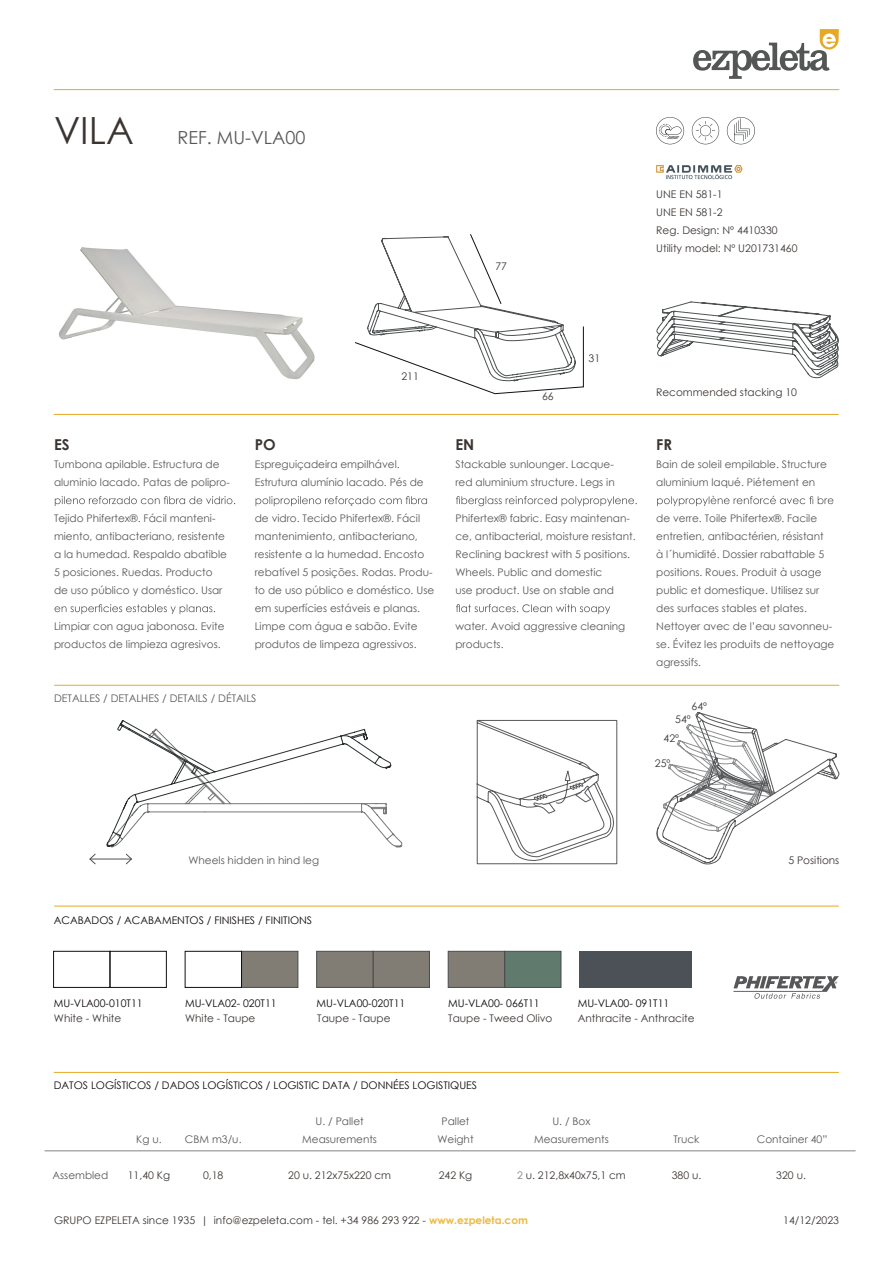
<style>
.page{position:relative;width:893px;height:1263px;background:#fff}
.page>*{position:absolute;margin:0;border:0;box-sizing:border-box;transform-origin:0 0}
.t1{font:18px "Century Gothic";color:#57585a}
.t2{font:700 15px "Century Gothic";color:#3b3532}
.t3{font:10.5px/18px "Century Gothic";color:#57585a}
.t4{font:10.5px/18px "Century Gothic";color:#3b3532}
.t5{font:10.5px "Century Gothic";color:#0c0806}
.s1{font-size:37.5px;color:#3b3532}
.s2{color:#808285}
.s3{font-weight:700;color:#ecba40}
</style>
<div class="page">
<svg style="left:693px;top:29px;width:146px;height:50px"></svg>
<hr style="left:54px;top:89px;width:785px;height:1px;background:#e6a926">
<hr style="left:54px;top:414px;width:784px;height:1px;background:#e6a926">
<hr style="left:54px;top:906px;width:785px;height:1px;background:#e6a926">
<svg style="left:256px;top:496px;width:171px;height:10px"></svg>
<svg style="left:456px;top:496px;width:181px;height:10px"></svg>
<svg style="left:456px;top:604px;width:154px;height:10px"></svg>
<svg style="left:55px;top:496px;width:180px;height:10px"></svg>
<svg style="left:55px;top:604px;width:160px;height:10px"></svg>
<svg style="left:657px;top:496px;width:176px;height:10px"></svg>
<hr style="left:54px;top:685px;width:785px;height:1px;background:#e6a926">
<svg style="left:355px;top:234px;width:229px;height:160px"></svg>
<img style="left:58px;top:247px;width:257px;height:133px">
<img style="left:656px;top:165px;width:87px;height:15px">
<svg style="left:727px;top:117px;width:28px;height:27px"></svg>
<svg style="left:656px;top:117px;width:28px;height:27px"></svg>
<svg style="left:692px;top:117px;width:27px;height:27px"></svg>
<svg style="left:656px;top:301px;width:183px;height:77px"></svg>
<svg style="left:656px;top:712px;width:184px;height:152px"></svg>
<svg style="left:106px;top:720px;width:296px;height:127px"></svg>
<hr style="left:90px;top:859px;width:41px;height:1px;background:#4e5253">
<svg style="left:89px;top:853px;width:7px;height:12px"></svg>
<svg style="left:125px;top:853px;width:7px;height:12px"></svg>
<svg style="left:476px;top:719px;width:142px;height:145px"></svg>
<hr style="left:45px;top:1150px;width:811px;height:1px;background:#808285">
<hr style="left:54px;top:1072px;width:785px;height:1px;background:#e6a926">
<div style="left:110px;top:951px;width:57px;height:37px;border:1px solid #0d1214"></div>
<div style="left:53px;top:951px;width:57px;height:37px;border:1px solid #0d1214"></div>
<div style="left:373px;top:951px;width:57px;height:37px;background:#817d75;border:1px solid #484b4d"></div>
<div style="left:316px;top:951px;width:57px;height:37px;background:#817d75;border:1px solid #484b4d"></div>
<div style="left:636px;top:951px;width:56px;height:36px;background:#4b5156"></div>
<div style="left:579px;top:951px;width:57px;height:36px;background:#4b5156"></div>
<svg style="left:733px;top:976px;width:106px;height:23px"></svg>
<div style="left:241px;top:951px;width:57px;height:37px;background:#817d75;border:1px solid #484b4d"></div>
<div style="left:185px;top:951px;width:57px;height:37px;border:1px solid #0d1214"></div>
<div style="left:504px;top:951px;width:57px;height:37px;background:#617a6e;border:1px solid #484b4d"></div>
<div style="left:448px;top:951px;width:57px;height:37px;background:#817d75;border:1px solid #484b4d"></div>
<h1 class="t1" style="left:54px;top:127px;width:253px"><span class="s1">VILA</span> REF. MU-VLA00</h1>
<p class="t4" style="left:401px;top:368px;width:19px">211</p>
<p class="t4" style="left:495px;top:257px;width:13px">77</p>
<p class="t4" style="left:542px;top:387px;width:13px">66</p>
<p class="t4" style="left:588px;top:350px;width:13px">31</p>
<p class="t4" style="left:656px;top:185px;width:68px">UNE EN 581-1<br>UNE EN 581-2</p>
<p class="t4" style="left:656px;top:221px;width:143px">Reg. Design: Nº 4410330<br>Utility model: Nº U201731460</p>
<p class="t4" style="left:656px;top:383px;width:142px">Recommended stacking 10</p>
<h2 class="t2" style="left:54px;top:433px;width:17px">ES</h2>
<h2 class="t2" style="left:255px;top:433px;width:22px">PO</h2>
<h2 class="t2" style="left:455px;top:433px;width:20px">EN</h2>
<h2 class="t2" style="left:656px;top:433px;width:17px">FR</h2>
<p class="t3" style="left:54px;top:455px;width:177px">Tumbona apilable. Estructura de aluminio lacado. Patas de polipro-</p>
<p class="t3" style="left:54px;top:509px;width:175px">Tejido Phifertex®. Fácil manteni&shy;miento, antibacteriano, resistente a la humedad. Respaldo abatible 5 posiciones. Ruedas. Producto de uso público y doméstico. Usar</p>
<p class="t3" style="left:54px;top:617px;width:172px">Limpiar con agua jabonosa. Evite productos de limpieza agresivos.</p>
<p class="t3" style="left:255px;top:455px;width:171px">Espreguiçadeira empilhável.<br>Estrutura alumínio lacado. Pés de</p>
<p class="t3" style="left:255px;top:509px;width:181px">de vidro. Tecido Phifertex®. Fácil mantenimiento, antibacteriano, resistente a la humedad. Encosto rebatível 5 posições. Rodas. Produ&shy;to de uso público e doméstico. Use em superfícies estáveis e planas.<br>Limpe com água e sabão. Evite produtos de limpeza agressivos.</p>
<p class="t3" style="left:54px;top:689px;width:204px">DETALLES / DETALHES / DETAILS / DÉTAILS</p>
<p class="t3" style="left:455px;top:455px;width:161px">Stackable sunlounger. Lacque&shy;red aluminium structure. Legs in</p>
<p class="t3" style="left:455px;top:509px;width:182px">Phifertex® fabric. Easy maintenan&shy;ce, antibacterial, moisture resistant.<br>Reclining backrest with 5 positions.<br>Wheels. Public and domestic<br>use product. Use on stable and</p>
<p class="t3" style="left:455px;top:617px;width:171px">water. Avoid aggressive cleaning products.</p>
<p class="t3" style="left:656px;top:455px;width:172px">Bain de soleil empilable. Structure aluminium laqué. Piétement en</p>
<p class="t3" style="left:656px;top:509px;width:180px">de verre. Toile Phifertex®. Facile entretien, antibactérien, résistant<br>à l´humidité. Dossier rabattable 5 positions. Roues. Produit à usage public et domestique. Utilisez sur des surfaces stables et plates.<br>Nettoyer avec de l’eau savonneu&shy;se. Évitez les produits de nettoyage agressifs.</p>
<p class="t4" style="left:692px;top:697px;width:17px">64º</p>
<p class="t4" style="left:664px;top:710px;width:29px;line-height:18.8px;text-indent:12px">54º<br>42º</p>
<p class="t4" style="left:655px;top:754px;width:17px">25º</p>
<p class="t3" style="left:188px;top:851px;width:132px">Wheels hidden in hind leg</p>
<p class="t4" style="left:788px;top:851px;width:53px">5 Positions</p>
<p class="t5" style="left:54px;top:914px;width:260px">ACABADOS / ACABAMENTOS / FINISHES / FINITIONS</p>
<p class="t5" style="left:54px;top:996px;width:90px">MU-VLA00-010T11</p>
<p class="t4" style="left:54px;top:1009px;width:69px">White - White</p>
<p class="t5" style="left:185px;top:996px;width:93px">MU-VLA02- 020T11</p>
<p class="t4" style="left:185px;top:1009px;width:72px">White - Taupe</p>
<p class="t5" style="left:317px;top:996px;width:90px">MU-VLA00-020T11</p>
<p class="t4" style="left:317px;top:1009px;width:75px">Taupe - Taupe</p>
<p class="t5" style="left:448px;top:996px;width:93px">MU-VLA00- 066T11</p>
<p class="t4" style="left:448px;top:1009px;width:106px">Taupe - Tweed Olivo</p>
<p class="t5" style="left:578px;top:996px;width:93px">MU-VLA00- 091T11</p>
<p class="t4" style="left:578px;top:1009px;width:118px">Anthracite - Anthracite</p>
<p class="t5" style="left:54px;top:1079px;width:425px">DATOS LOGÍSTICOS / DADOS LOGÍSTICOS / LOGISTIC DATA / DONNÉES LOGISTIQUES</p>
<p class="t3" style="left:136px;top:1130px;width:27px">Kg u.</p>
<p class="t3" style="left:185px;top:1130px;width:58px">CBM m3/u.</p>
<p class="t3" style="left:302px;top:1112px;width:76px;text-align:center">U. / Pallet<br>Measurements</p>
<p class="t3" style="left:534px;top:1112px;width:76px;text-align:center">U. / Box<br>Measurements</p>
<p class="t3" style="left:437px;top:1112px;width:38px;text-align:center">Pallet<br>Weight</p>
<p class="t3" style="left:673px;top:1130px;width:28px">Truck</p>
<p class="t3" style="left:757px;top:1130px;width:72px">Container 40”</p>
<p class="t3" style="left:52px;top:1166px;width:57px">Assembled</p>
<p class="t4" style="left:128px;top:1166px;width:44px">11,40 Kg</p>
<p class="t4" style="left:203px;top:1166px;width:22px">0,18</p>
<p class="t4" style="left:288px;top:1166px;width:104px">20 u. 212x75x220 cm</p>
<p class="t4" style="left:439px;top:1166px;width:35px">242 Kg</p>
<p class="t4" style="left:517px;top:1166px;width:110px"><span class="s2">2</span> u. 212,8x40x75,1 cm</p>
<p class="t4" style="left:672px;top:1166px;width:31px">380 u.</p>
<p class="t4" style="left:776px;top:1166px;width:31px">320 u.</p>
<p class="t4" style="left:54px;top:1211px;width:475px">GRUPO EZPELETA since 1935 | info@ezpeleta.com - tel. +34 986 293 922 - <span class="s3">www.ezpeleta.com</span></p>
<p class="t4" style="left:783px;top:1211px;width:57px">14/12/2023</p>
</div>
